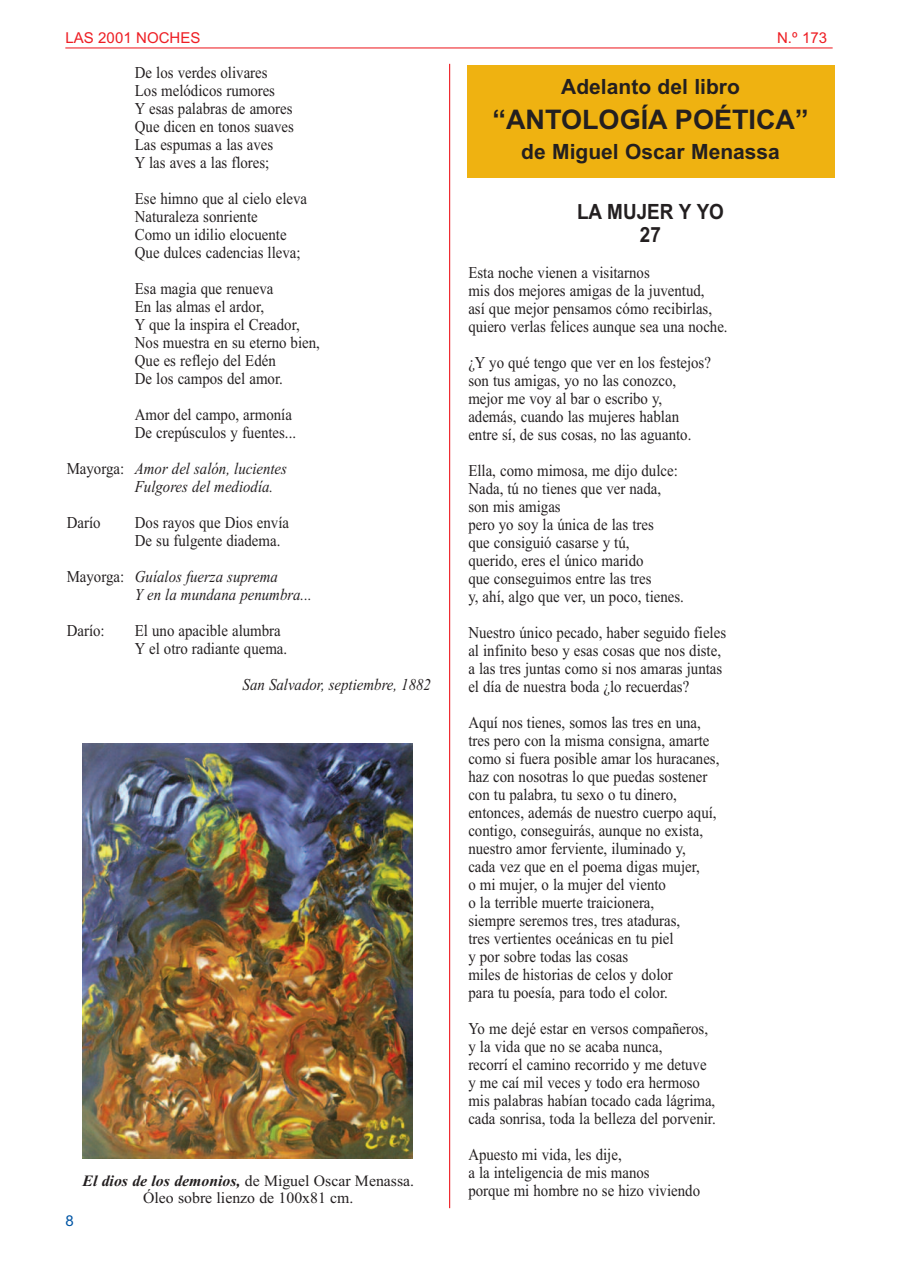
<style>
.page{position:relative;width:898px;height:1272px;background:#fff}
.page>*{position:absolute;margin:0;border:0;box-sizing:border-box;transform-origin:0 0}
.t1{font:700 27px "Arial";color:#231f20}
.t2{font:700 21px "Arial";color:#231f20}
.t3{font:700 21px/22.5px "Arial";color:#231f20;text-align:center;scale:.9 1}
.t4{font:16.5px/18px "Times New Roman";color:#231f20;scale:.9 1}
.t5{font:italic 16.5px/18px "Times New Roman";color:#231f20;scale:.9 1}
.t6{font:15.75px/17px "Times New Roman";color:#231f20;text-align:center}
.t7{font:15px "Arial";color:#ee1d23}
.t8{font:15px "Arial";color:#0155a5}
.s1{font-style:normal}
.s2{font-weight:700;font-style:italic}
</style>
<div class="page">
<hr style="left:65px;top:47px;width:767px;height:1px;background:#ee1d23">
<hr style="left:449px;top:64px;width:1px;height:1144px;background:#ee1d23">
<img style="left:83px;top:743px;width:329px;height:415px">
<div style="left:467px;top:65px;width:366px;height:112px;background:#efb211"></div>
<p class="t7" style="left:65px;top:29px;width:137px">LAS 2001 NOCHES</p>
<p class="t7" style="left:776px;top:29px;width:52px">N.º 173</p>
<p class="t4" style="left:135px;top:63px;width:178px">De los verdes olivares<br>Los melódicos rumores<br>Y esas palabras de amores<br>Que dicen en tonos suaves<br>Las espumas a las aves<br>Y las aves a las flores;</p>
<p class="t4" style="left:135px;top:189px;width:193px">Ese himno que al cielo eleva<br>Naturaleza sonriente<br>Como un idilio elocuente<br>Que dulces cadencias lleva;</p>
<p class="t4" style="left:135px;top:279px;width:207px">Esa magia que renueva<br>En las almas el ardor,<br>Y que la inspira el Creador,<br>Nos muestra en su eterno bien,<br>Que es reflejo del Edén<br>De los campos del amor.</p>
<p class="t4" style="left:135px;top:405px;width:181px">Amor del campo, armonía<br>De crepúsculos y fuentes...</p>
<p class="t5" style="left:135px;top:459px;width:170px;text-indent:-68px"><span class="s1">Mayorga:</span> Amor del salón, lucientes<br>Fulgores del mediodía.</p>
<p class="t4" style="left:67px;top:513px;width:39px">Darío</p>
<p class="t4" style="left:135px;top:513px;width:173px">Dos rayos que Dios envía<br>De su fulgente diadema.</p>
<p class="t5" style="left:135px;top:567px;width:198px;text-indent:-68px"><span class="s1">Mayorga:</span> Guíalos fuerza suprema<br>Y en la mundana penumbra...</p>
<p class="t4" style="left:67px;top:621px;width:44px">Darío:</p>
<p class="t4" style="left:135px;top:621px;width:171px">El uno apacible alumbra<br>Y el otro radiante quema.</p>
<p class="t5" style="left:242px;top:675px;width:211px">San Salvador, septiembre, 1882</p>
<p class="t8" style="left:65px;top:1212px;width:10px">8</p>
<p class="t6" style="left:82px;top:1172px;width:333px"><span class="s2">El dios de los demonios,</span> de Miguel Oscar Menassa.<br>Óleo sobre lienzo de 100x81 cm.</p>
<p class="t2" style="left:561px;top:75px;width:180px">Adelanto del libro</p>
<h1 class="t1" style="left:492px;top:104px;width:317px">“ANTOLOGÍA POÉTICA”</h1>
<p class="t2" style="left:521px;top:139px;width:260px">de Miguel Oscar Menassa</p>
<p class="t3" style="left:576px;top:201px;width:165px">LA MUJER Y YO<br>27</p>
<p class="t4" style="left:468px;top:263px;width:289px">Esta noche vienen a visitarnos<br>mis dos mejores amigas de la juventud,<br>así que mejor pensamos cómo recibirlas, quiero verlas felices aunque sea una noche.</p>
<p class="t4" style="left:468px;top:353px;width:271px">¿Y yo qué tengo que ver en los festejos? son tus amigas, yo no las conozco, mejor me voy al bar o escribo y, además, cuando las mujeres hablan entre sí, de sus cosas, no las aguanto.</p>
<p class="t4" style="left:468px;top:461px;width:241px">Ella, como mimosa, me dijo dulce:<br>Nada, tú no tienes que ver nada, son mis amigas<br>pero yo soy la única de las tres<br>que consiguió casarse y tú,<br>querido, eres el único marido<br>que conseguimos entre las tres<br>y, ahí, algo que ver, un poco, tienes.</p>
<p class="t4" style="left:468px;top:623px;width:288px">Nuestro único pecado, haber seguido fieles al infinito beso y esas cosas que nos diste, a las tres juntas como si nos amaras juntas el día de nuestra boda ¿lo recuerdas?</p>
<p class="t4" style="left:468px;top:713px;width:280px">Aquí nos tienes, somos las tres en una, tres pero con la misma consigna, amarte como si fuera posible amar los huracanes, haz con nosotras lo que puedas sostener con tu palabra, tu sexo o tu dinero, entonces, además de nuestro cuerpo aquí, contigo, conseguirás, aunque no exista, nuestro amor ferviente, iluminado y,<br>cada vez que en el poema digas mujer,<br>o mi mujer, o la mujer del viento<br>o la terrible muerte traicionera,<br>siempre seremos tres, tres ataduras,<br>tres vertientes oceánicas en tu piel<br>y por sobre todas las cosas<br>miles de historias de celos y dolor<br>para tu poesía, para todo el color.</p>
<p class="t4" style="left:468px;top:1019px;width:276px">Yo me dejé estar en versos compañeros, y la vida que no se acaba nunca,<br>recorrí el camino recorrido y me detuve y me caí mil veces y todo era hermoso mis palabras habían tocado cada lágrima, cada sonrisa, toda la belleza del porvenir.</p>
<p class="t4" style="left:468px;top:1145px;width:259px">Apuesto mi vida, les dije,<br>a la inteligencia de mis manos<br>porque mi hombre no se hizo viviendo</p>
</div>
